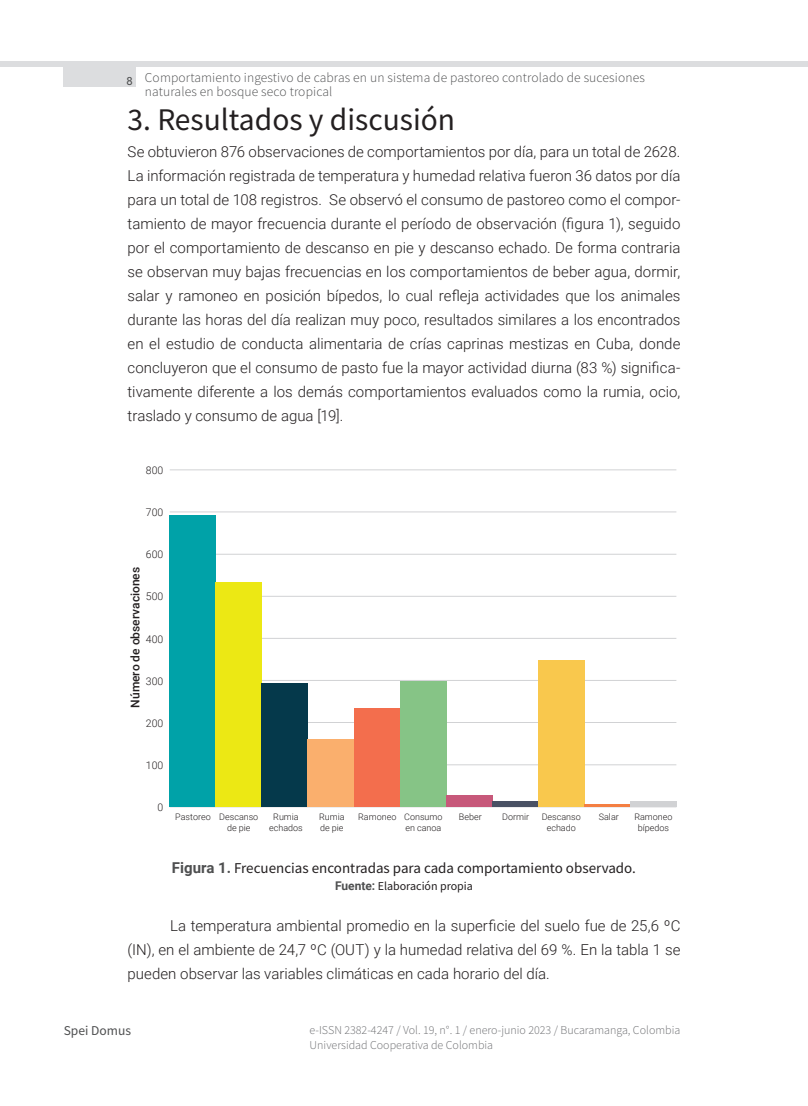
<style>
.page{position:relative;width:808px;height:1106px;background:#fff}
.page>*{position:absolute;margin:0;border:0;box-sizing:border-box;transform-origin:0 0}
.T-1{font:31.5px "Source Sans Pro";color:#231f20}
.Primer_párrafo{font:300 15px/24px "Roboto";color:#231f20;text-align:justify}
.Texto{font:300 15px/24px "Roboto";color:#231f20;text-align:justify}
.FIGURA-titulo{font:15px "Source Sans Pro";color:#231f20}
.t1{font:300 13.5px/13.5px "Source Sans Pro";letter-spacing:.01em;color:#4e4f50}
.t2{font:13.5px "Source Sans Pro";color:#4e4f50}
.t3{font:300 12px/14.4px "Source Sans Pro";color:#6c6d70}
.FIGURA-fuente{font:12px "Source Sans Pro";color:#231f20}
.t4{font:500 12px "Roboto";color:#231f20}
.t5{font:300 10.5px "Roboto";color:#231f20}
.t6{font:300 9px/10.8px "Roboto";color:#231f20;text-align:center}
.s1{font-family:"Roboto";font-weight:700;color:#4e4f50}
</style>
<div class="page">
<div style="left:0;top:61px;width:808px;height:6px;background:#dcdddf"></div>
<div style="left:64px;top:63px;width:72px;height:24px;background:#dcdddf"></div>
<hr style="left:170px;top:469px;width:506px;height:1px;background:#d1d2d4">
<hr style="left:170px;top:511px;width:506px;height:1px;background:#d1d2d4">
<hr style="left:170px;top:554px;width:506px;height:1px;background:#d1d2d4">
<hr style="left:170px;top:596px;width:506px;height:1px;background:#d1d2d4">
<hr style="left:170px;top:638px;width:506px;height:1px;background:#d1d2d4">
<hr style="left:170px;top:680px;width:506px;height:1px;background:#d1d2d4">
<hr style="left:170px;top:722px;width:506px;height:1px;background:#d1d2d4">
<hr style="left:170px;top:764px;width:506px;height:1px;background:#d1d2d4">
<div style="left:170px;top:515px;width:46px;height:292px;background:#00a2a8"></div>
<div style="left:216px;top:582px;width:46px;height:225px;background:#ece814"></div>
<div style="left:262px;top:683px;width:46px;height:124px;background:#05394b"></div>
<div style="left:308px;top:739px;width:46px;height:68px;background:#faaf6d"></div>
<div style="left:354px;top:709px;width:46px;height:98px;background:#f36e4d"></div>
<div style="left:400px;top:681px;width:46px;height:126px;background:#86c486"></div>
<div style="left:446px;top:795px;width:46px;height:12px;background:#c7587a"></div>
<div style="left:492px;top:801px;width:46px;height:6px;background:#495164"></div>
<div style="left:538px;top:660px;width:46px;height:147px;background:#f9c84d"></div>
<hr style="left:584px;top:804px;width:46px;height:3px;background:#f47f42">
<div style="left:630px;top:801px;width:46px;height:6px;background:#d1d2d4"></div>
<p class="t1" style="left:145px;top:71px;width:501px;text-indent:-18px"><sub>8</sub> Comportamiento ingestivo de cabras en un sistema de pastoreo controlado de sucesiones naturales en bosque seco tropical</p>
<p class="T-1" style="left:128px;top:99px;width:329px">3. Resultados y discusión</p>
<p class="Primer_párrafo" style="left:128px;top:139px;width:554px">Se obtuvieron 876 observaciones de comportamientos por día, para un total de 2628.<br>La información registrada de temperatura y humedad relativa fueron 36 datos por día para un total de 108 registros. Se observó el consumo de pastoreo como el compor&shy;tamiento de mayor frecuencia durante el período de observación (figura 1), seguido por el comportamiento de descanso en pie y descanso echado. De forma contraria se observan muy bajas frecuencias en los comportamientos de beber agua, dormir, salar y ramoneo en posición bípedos, lo cual refleja actividades que los animales durante las horas del día realizan muy poco, resultados similares a los encontrados en el estudio de conducta alimentaria de crías caprinas mestizas en Cuba, donde concluyeron que el consumo de pasto fue la mayor actividad diurna (83 %) significa&shy;tivamente diferente a los demás comportamientos evaluados como la rumia, ocio, traslado y consumo de agua [19].</p>
<p class="t5" style="left:146px;top:463px;width:19px">800</p>
<p class="t5" style="left:146px;top:505px;width:19px">700</p>
<p class="t5" style="left:146px;top:547px;width:19px">600</p>
<p class="t4" style="left:127px;top:707px;width:142px;rotate:-90deg">Número de observaciones</p>
<p class="t5" style="left:146px;top:589px;width:19px">500</p>
<p class="t5" style="left:146px;top:631px;width:19px">400</p>
<p class="t5" style="left:146px;top:673px;width:19px">300</p>
<p class="t5" style="left:146px;top:715px;width:19px">200</p>
<p class="t5" style="left:146px;top:758px;width:19px">100</p>
<p class="t5" style="left:158px;top:800px;width:7px">0</p>
<p class="t6" style="left:227px;top:810px;width:33px;text-align:left;text-indent:-52px">Pastoreo Descanso de pie</p>
<p class="t6" style="left:269px;top:810px;width:35px">Rumia echados</p>
<p class="t6" style="left:319px;top:810px;width:27px;text-align:left">Rumia de pie</p>
<p class="t6" style="left:358px;top:810px;width:86px;text-align:right">Ramoneo Consumo en canoa</p>
<p class="t6" style="left:459px;top:810px;width:24px">Beber</p>
<p class="t6" style="left:502px;top:810px;width:28px">Dormir</p>
<p class="t6" style="left:542px;top:810px;width:41px">Descanso echado</p>
<p class="t6" style="left:599px;top:810px;width:22px">Salar</p>
<p class="t6" style="left:634px;top:810px;width:40px">Ramoneo bípedos</p>
<p class="FIGURA-titulo" style="left:172px;top:858px;width:465px"><span class="s1">Figura 1.</span> Frecuencias encontradas para cada comportamiento observado.</p>
<p class="FIGURA-fuente" style="left:335px;top:878px;width:139px"><span class="s1">Fuente:</span> Elaboración propia</p>
<p class="Texto" style="left:128px;top:913px;width:554px;text-indent:43px">La temperatura ambiental promedio en la superficie del suelo fue de 25,6 ºC (IN), en el ambiente de 24,7 ºC (OUT) y la humedad relativa del 69 %. En la tabla 1 se pueden observar las variables climáticas en cada horario del día.</p>
<p class="t2" style="left:64px;top:1022px;width:69px">Spei Domus</p>
<p class="t3" style="left:310px;top:1023px;width:372px">e-ISSN 2382-4247 / Vol. 19, n°. 1 / enero-junio 2023 / Bucaramanga, Colombia<br>Universidad Cooperativa de Colombia</p>
</div>
